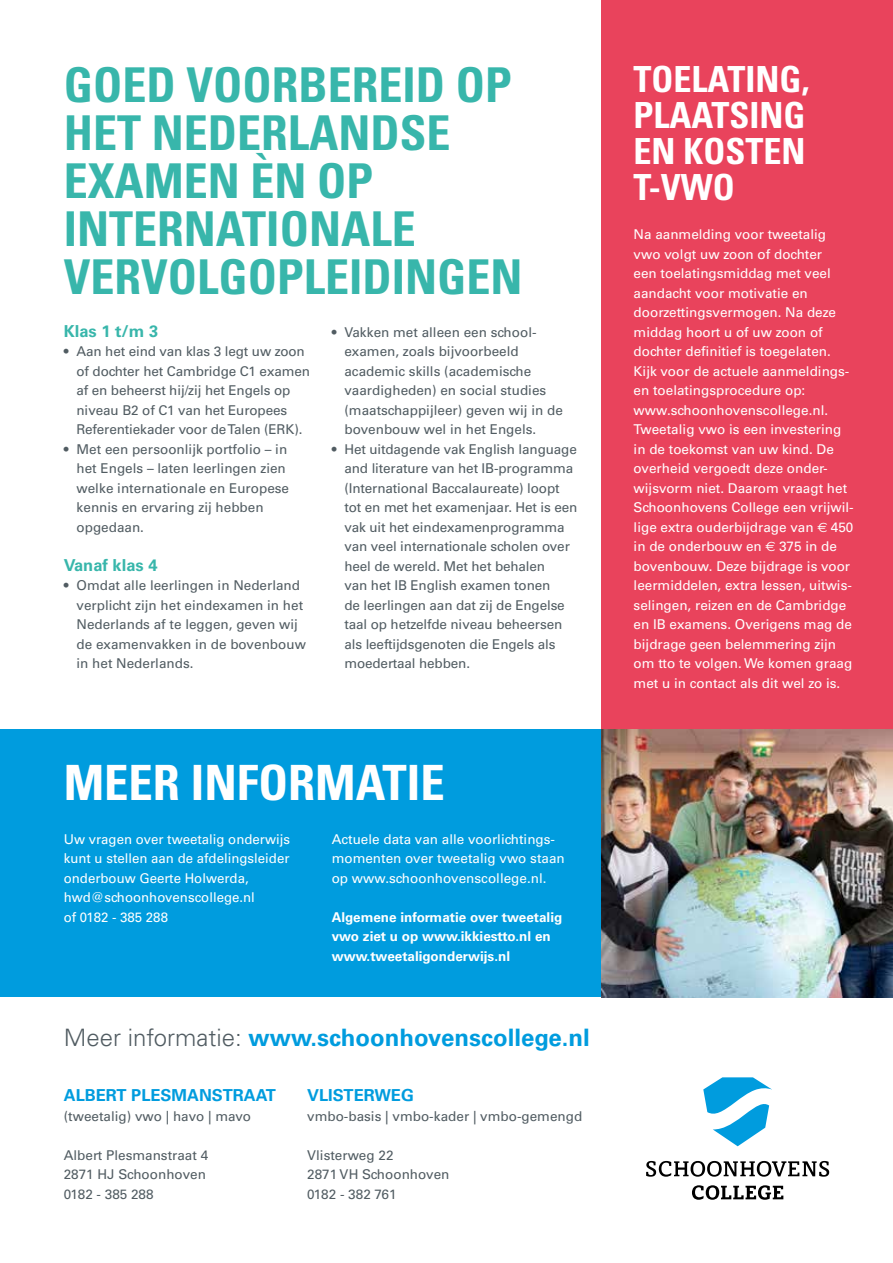
<style>
.page{position:relative;width:893px;height:1263px;background:#fff}
.page>*{position:absolute;margin:0;border:0;box-sizing:border-box;transform-origin:0 0}
.t1{font:700 condensed 48.6px "Univers";color:#fff}
.t2{font:700 condensed 48px/48px "Univers";color:#38b6ab}
.t3{font:700 condensed 36px/36px "Univers";color:#fff;text-align:justify}
.t4{font:700 24px "Univers";color:#009cde}
.t5{font:700 16.5px "Univers";color:#009cde}
.t6{font:700 16.5px "Univers";color:#38b6ab}
.t7{font:13.5px/19.5px "Univers";color:#515c62}
.t8{font:13.5px/19.5px "Univers";color:#fff}
.t9{font:700 13.5px/19.5px "Univers";color:#fff}
.s1{font-family:"Euro Sans"}
.s2{font-weight:300;color:#515c62}
</style>
<div class="page">
<div style="left:0;top:729px;width:602px;height:268px;background:#009cde"></div>
<svg style="left:703px;top:1077px;width:69px;height:69px"></svg>
<svg style="left:692px;top:1185px;width:91px;height:15px"></svg>
<svg style="left:646px;top:1161px;width:183px;height:16px"></svg>
<div style="left:602px;top:0;width:291px;height:729px;background:#e9435c"></div>
<img style="left:602px;top:729px;width:291px;height:268px">
<h2 class="t2" style="left:64px;top:61px;width:460px">GOED VOORBEREID OP<br>HET NEDERLANDSE<br>EXAMEN ÈN OP<br>INTERNATIONALE<br>VERVOLGOPLEIDINGEN</h2>
<h3 class="t3" style="left:634px;top:61px;width:177px">TOELATING, PLAATSING EN KOSTEN T-VWO</h3>
<p class="t8" style="left:634px;top:225px;width:222px">Na aanmelding voor tweetalig vwo volgt uw zoon of dochter<br>een toelatingsmiddag met veel aandacht voor motivatie en doorzettingsvermogen. Na deze middag hoort u of uw zoon of dochter definitief is toegelaten.<br>Kijk voor de actuele aanmeldings&shy;en toelatingsprocedure op: www.schoonhovenscollege.nl.<br>Tweetalig vwo is een investering in de toekomst van uw kind. De overheid vergoedt deze onder&shy;wijsvorm niet. Daarom vraagt het<br>Schoonhovens College een vrijwil&shy;lige extra ouderbijdrage van <span class="s1">E</span> 450 in de onderbouw en <span class="s1">E</span> 375 in de bovenbouw. Deze bijdrage is voor leermiddelen, extra lessen, uitwis&shy;selingen, reizen en de Cambridge en IB examens. Overigens mag de bijdrage geen belemmering zijn om tto te volgen. We komen graag met u in contact als dit wel zo is.</p>
<p class="t6" style="left:64px;top:321px;width:96px">Klas 1 t/m 3</p>
<p class="t7" style="left:77px;top:342px;width:235px;text-indent:-13px">• Aan het eind van klas 3 legt uw zoon of dochter het Cambridge C1 examen af en beheerst hij/zij het Engels op niveau B2 of C1 van het Europees Referentiekader voor de Talen (ERK).</p>
<p class="t7" style="left:77px;top:439px;width:214px;text-indent:-13px">• Met een persoonlijk portfolio – in het Engels – laten leerlingen zien welke internationale en Europese kennis en ervaring zij hebben opgedaan.</p>
<p class="t6" style="left:64px;top:555px;width:95px">Vanaf klas 4</p>
<p class="t7" style="left:77px;top:576px;width:231px;text-indent:-13px">• Omdat alle leerlingen in Nederland verplicht zijn het eindexamen in het<br>Nederlands af te leggen, geven wij de examenvakken in de bovenbouw in het Nederlands.</p>
<p class="t7" style="left:344px;top:322px;width:220px;text-indent:-13px">• Vakken met alleen een school&shy;examen, zoals bijvoorbeeld academic skills (academische vaardigheden) en social studies (maatschappijleer) geven wij in de bovenbouw wel in het Engels.</p>
<p class="t7" style="left:344px;top:439px;width:234px;text-indent:-13px">• Het uitdagende vak English language and literature van het IB-programma (International Baccalaureate) loopt tot en met het examenjaar. Het is een vak uit het eindexamenprogramma van veel internationale scholen over heel de wereld. Met het behalen<br>van het IB English examen tonen<br>de leerlingen aan dat zij de Engelse taal op hetzelfde niveau beheersen als leeftijdsgenoten die Engels als moedertaal hebben.</p>
<h1 class="t1" style="left:64px;top:753px;width:382px">MEER INFORMATIE</h1>
<p class="t8" style="left:64px;top:829px;width:228px">Uw vragen over tweetalig onderwijs kunt u stellen aan de afdelingsleider onderbouw Geerte Holwerda, hwd@schoonhovenscollege.nl<br>of 0182 - 385 288</p>
<p class="t8" style="left:332px;top:829px;width:235px">Actuele data van alle voorlichtings&shy;momenten over tweetalig vwo staan op www.schoonhovenscollege.nl.</p>
<p class="t9" style="left:332px;top:907px;width:232px">Algemene informatie over tweetalig vwo ziet u op www.ikkiestto.nl en www.tweetaligonderwijs.nl</p>
<h3 class="t4" style="left:64px;top:1023px;width:528px"><span class="s2">Meer informatie:</span> www.schoonhovenscollege.nl</h3>
<p class="t5" style="left:64px;top:1086px;width:214px">ALBERT PLESMANSTRAAT</p>
<p class="t7" style="left:64px;top:1106px;width:189px">(tweetalig) vwo | havo | mavo</p>
<p class="t7" style="left:64px;top:1145px;width:146px">Albert Plesmanstraat 4<br>2871 HJ Schoonhoven<br>0182 - 385 288</p>
<p class="t5" style="left:307px;top:1086px;width:108px">VLISTERWEG</p>
<p class="t7" style="left:307px;top:1106px;width:277px">vmbo-basis | vmbo-kader | vmbo-gemengd</p>
<p class="t7" style="left:307px;top:1145px;width:144px">Vlisterweg 22<br>2871 VH Schoonhoven<br>0182 - 382 761</p>
</div>
